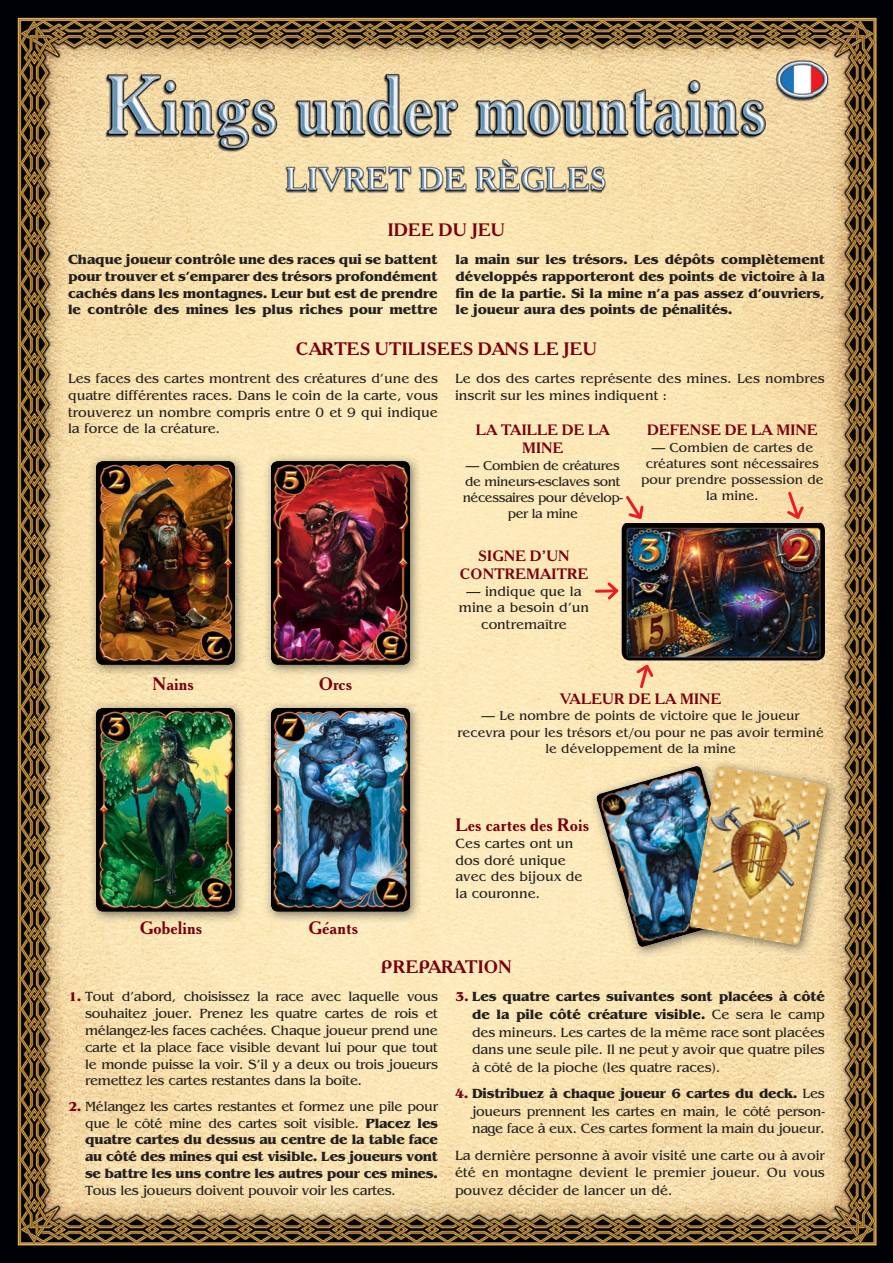
<style>
.page{position:relative;width:893px;height:1263px;background:#fff}
.page>*{position:absolute;margin:0;border:0;box-sizing:border-box;transform-origin:0 0}
.t1{font:700 18px "Academy";color:#79000e}
.t2{font:700 15px/18px "Academy";letter-spacing:.01em;color:#79000e;text-align:center}
.t3{font:13.95px/16.8px "Bengaly INTR";color:#231f20;text-align:justify}
.t4{font:700 13.95px/16.8px "Bengaly INTR";letter-spacing:-.01em;color:#231f20;text-align:justify}
.t5{font:13.95px "Bengaly INTR";letter-spacing:-.02em;color:#231f20}
.t6{font:13.5px/16.2px "Bengaly INTR";color:#231f20;text-align:center}
.t7{font:13.5px/16.2px "Bengaly INTR";letter-spacing:-.03em;color:#231f20;text-align:center}
.s1{font-weight:700;font-size:13.5px;color:#79000e}
.s2{font-size:13.5px;color:#79000e}
.s3{font-weight:400}
.s4{font-weight:700}
</style>
<div class="page">
<img style="left:0;top:0;width:893px;height:1263px">
<img style="left:81px;top:56px;width:731px;height:159px">
<img style="left:89px;top:454px;width:157px;height:222px">
<img style="left:96px;top:461px;width:139px;height:204px;border-radius:7px">
<img style="left:264px;top:454px;width:157px;height:222px">
<img style="left:271px;top:461px;width:139px;height:204px;border-radius:7px">
<img style="left:89px;top:701px;width:157px;height:222px">
<img style="left:96px;top:708px;width:139px;height:203px;border-radius:7px">
<img style="left:264px;top:701px;width:157px;height:222px">
<img style="left:271px;top:708px;width:139px;height:203px;border-radius:7px">
<img style="left:590px;top:759px;width:163px;height:199px">
<img style="left:596px;top:765px;width:87px;height:183px">
<img style="left:597px;top:794px;width:47px;height:153px">
<img style="left:753px;top:759px;width:85px;height:197px">
<img style="left:683px;top:759px;width:70px;height:197px">
<img style="left:683px;top:766px;width:6px;height:169px">
<img style="left:689px;top:765px;width:138px;height:181px">
<img style="left:622px;top:523px;width:203px;height:137px">
<svg style="left:623px;top:493px;width:22px;height:28px"></svg>
<svg style="left:596px;top:589px;width:9px;height:4px"></svg>
<svg style="left:605px;top:580px;width:16px;height:22px"></svg>
<svg style="left:634px;top:662px;width:22px;height:28px"></svg>
<svg style="left:785px;top:489px;width:21px;height:32px"></svg>
<img style="left:770px;top:56px;width:65px;height:51px">
<p class="t1" style="left:388px;top:224px;width:119px">IDEE DU JEU</p>
<p class="t4" style="left:68px;top:252px;width:371px">Chaque joueur contrôle une des races qui se battent pour trouver et s’emparer des trésors profondément cachés dans les montagnes. Leur but est de prendre le contrôle des mines les plus riches pour mettre</p>
<p class="t4" style="left:455px;top:252px;width:371px">la main sur les trésors. Les dépôts complètement développés rapporteront des points de victoire à la fin de la partie. Si la mine n’a pas assez d’ouvriers, le joueur aura des points de pénalités.</p>
<p class="t1" style="left:296px;top:342px;width:303px">CARTES UTILISEES DANS LE JEU</p>
<p class="t3" style="left:68px;top:371px;width:371px">Les faces des cartes montrent des créatures d’une des quatre différentes races. Dans le coin de la carte, vous trouverez un nombre compris entre 0 et 9 qui indique la force de la créature.</p>
<p class="t3" style="left:455px;top:371px;width:371px">Le dos des cartes représente des mines. Les nombres inscrit sur les mines indiquent :</p>
<p class="t2" style="left:476px;top:423px;width:136px">LA TAILLE DE LA<br>MINE</p>
<p class="t7" style="left:463px;top:458px;width:162px">— Combien de créatures de mineurs-esclaves sont nécessaires pour dévelop&shy;per la mine</p>
<p class="t2" style="left:460px;top:548px;width:130px">SIGNE D’UN<br>CONTREMAITRE</p>
<p class="t3" style="left:459px;top:584px;width:132px;text-align:center">— indique que la mine a besoin d’un contremaître</p>
<p class="t2" style="left:647px;top:423px;width:172px">DEFENSE DE LA MINE</p>
<p class="t6" style="left:641px;top:440px;width:184px">— Combien de cartes de créatures sont nécessaires pour prendre possession de la mine.</p>
<p class="t1" style="left:153px;top:677px;width:43px">Nains</p>
<p class="t1" style="left:319px;top:677px;width:35px">Orcs</p>
<p class="t2" style="left:560px;top:692px;width:163px">VALEUR DE LA MINE</p>
<p class="t6" style="left:457px;top:709px;width:368px">— Le nombre de points de victoire que le joueur recevra pour les trésors et/ou pour ne pas avoir terminé le développement de la mine</p>
<p class="t1" style="left:140px;top:921px;width:64px">Gobelins</p>
<p class="t1" style="left:309px;top:921px;width:51px">Géants</p>
<p class="t1" style="left:455px;top:818px;width:135px">Les cartes des Rois</p>
<p class="t3" style="left:455px;top:836px;width:129px;text-align:left">Ces cartes ont un dos doré unique avec des bijoux de la couronne.</p>
<p class="t1" style="left:381px;top:960px;width:133px">PREPARATION</p>
<p class="t3" style="left:85px;top:989px;width:354px;text-indent:-17px"><span class="s1">1.</span> Tout d’abord, choisissez la race avec laquelle vous souhaitez jouer. Prenez les quatre cartes de rois et mélangez-les faces cachées. Chaque joueur prend une carte et la place face visible devant lui pour que tout le monde puisse la voir. S’il y a deux ou trois joueurs remettez les cartes restantes dans la boîte.</p>
<p class="t4" style="left:85px;top:1098px;width:354px;text-indent:-17px"><span class="s2">2.</span> <span class="s3">Mélangez les cartes restantes et formez une pile pour que le côté mine des cartes soit visible.</span> Placez les quatre cartes du dessus au centre de la table face au côté des mines qui est visible. Les joueurs vont se battre les uns contre les autres pour ces mines.</p>
<p class="t5" style="left:85px;top:1185px;width:312px">Tous les joueurs doivent pouvoir voir les cartes.</p>
<p class="t3" style="left:472px;top:989px;width:354px;line-height:17.7px;text-indent:-17px"><span class="s1">3.</span> <span class="s4">Les quatre cartes suivantes sont placées à côté de la pile côté créature visible.</span> Ce sera le camp des mineurs. Les cartes de la même race sont placées dans une seule pile. Il ne peut y avoir que quatre piles à côté de la pioche (les quatre races).</p>
<p class="t3" style="left:472px;top:1086px;width:354px;line-height:17.7px;text-indent:-17px"><span class="s1">4.</span> <span class="s4">Distribuez à chaque joueur 6 cartes du deck.</span> Les joueurs prennent les cartes en main, le côté person&shy;nage face à eux. Ces cartes forment la main du joueur.</p>
<p class="t3" style="left:455px;top:1147px;width:371px;line-height:17.7px">La dernière personne à avoir visité une carte ou à avoir été en montagne devient le premier joueur. Ou vous pouvez décider de lancer un dé.</p>
</div>
